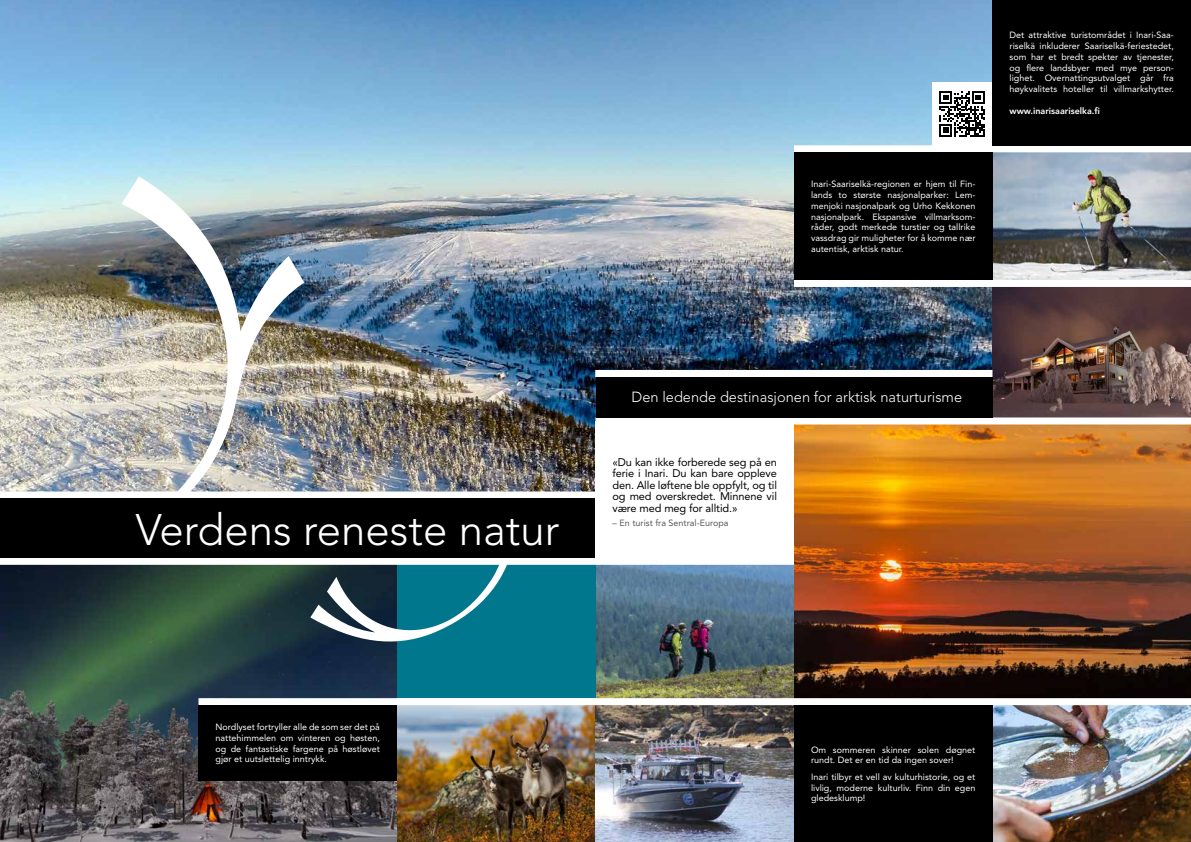
<style>
.page{position:relative;width:1191px;height:842px;background:#fff}
.page>*{position:absolute;margin:0;border:0;box-sizing:border-box;transform-origin:0 0}
.t1{font:300 43.8px "Avenir LT Std";color:#fff}
.t2{font:300 14.6px "Avenir LT Std";color:#fff}
.t3{font:11px/11.5px "Avenir LT Std";letter-spacing:-.01em;color:#000;text-align:justify}
.t4{font:9px/10.8px "Avenir LT Std";color:#fff;text-align:justify}
.t5{font:9px "Avenir LT Std";color:#58595b}
.t6{font:800 9px "Avenir LT Std";color:#fff}
</style>
<div class="page">
<img style="left:595px;top:565px;width:199px;height:133px">
<img style="left:397px;top:705px;width:198px;height:137px">
<img style="left:0;top:565px;width:397px;height:277px">
<img style="left:595px;top:705px;width:199px;height:137px">
<img style="left:0;top:0;width:992px;height:491px">
<img style="left:992px;top:705px;width:199px;height:137px">
<img style="left:794px;top:424px;width:397px;height:274px">
<div style="left:397px;top:565px;width:198px;height:133px;background:#00778d"></div>
<svg style="left:310px;top:565px;width:197px;height:83px"></svg>
<div style="left:198px;top:698px;width:993px;height:7px;background:#fff"></div>
<div style="left:931px;top:82px;width:61px;height:63px;background:#fff"></div>
<svg style="left:939px;top:91px;width:45px;height:45px"></svg>
<img style="left:992px;top:152px;width:199px;height:265px">
<div style="left:595px;top:417px;width:596px;height:7px;background:#fff"></div>
<svg style="left:992px;top:276px;width:199px;height:4px"></svg>
<div style="left:794px;top:145px;width:397px;height:7px;background:#fff"></div>
<div style="left:794px;top:280px;width:397px;height:7px;background:#fff"></div>
<img style="left:112px;top:176px;width:192px;height:316px">
<div style="left:0;top:498px;width:595px;height:60px;background:#000"></div>
<div style="left:595px;top:377px;width:397px;height:40px;background:#000"></div>
<div style="left:595px;top:421px;width:199px;height:141px;background:#fff"></div>
<div style="left:198px;top:705px;width:199px;height:75px;background:#000"></div>
<div style="left:794px;top:705px;width:198px;height:137px;background:#000"></div>
<div style="left:794px;top:152px;width:198px;height:128px;background:#000"></div>
<div style="left:992px;top:0;width:199px;height:145px;background:#000"></div>
<div style="left:595px;top:370px;width:397px;height:7px;background:#fff"></div>
<p class="t4" style="left:811px;top:179px;width:166px">Inari-Saariselkä-regionen er hjem til Fin&shy;lands to største nasjonalparker: Lem&shy;menjoki nasjonalpark og Urho Kekkonen nasjonalpark. Ekspansive villmarksom&shy;råder, godt merkede turstier og tallrike vassdrag gir muligheter for å komme nær autentisk, arktisk natur.</p>
<p class="t4" style="left:1009px;top:30px;width:166px">Det attraktive turistområdet i Inari-Saa&shy;riselkä inkluderer Saariselkä-feriestedet, som har et bredt spekter av tjenester, og flere landsbyer med mye person&shy;lighet. Overnattingsutvalget går fra høykvalitets hoteller til villmarkshytter.</p>
<p class="t6" style="left:1009px;top:105px;width:92px">www.inarisaariselka.fi</p>
<h1 class="t1" style="left:136px;top:504px;width:425px">Verdens reneste natur</h1>
<h2 class="t2" style="left:631px;top:388px;width:332px">Den ledende destinasjonen for arktisk naturturisme</h2>
<p class="t3" style="left:612px;top:456px;width:166px">«Du kan ikke forberede seg på en ferie i Inari. Du kan bare oppleve den. Alle løftene ble oppfylt, og til og med overskredet. Minnene vil være med meg for alltid.»</p>
<p class="t5" style="left:612px;top:517px;width:118px">– En turist fra Sentral-Europa</p>
<p class="t4" style="left:215px;top:721px;width:166px">Nordlyset fortryller alle de som ser det på nattehimmelen om vinteren og høsten, og de fantastiske fargene på høstløvet gjør et uutslettelig inntrykk.</p>
<p class="t4" style="left:811px;top:744px;width:166px">Om sommeren skinner solen døgnet rundt. Det er en tid da ingen sover!</p>
<p class="t4" style="left:811px;top:771px;width:166px">Inari tilbyr et vell av kulturhistorie, og et livlig, moderne kulturliv. Finn din egen gledesklump!</p>
</div>
